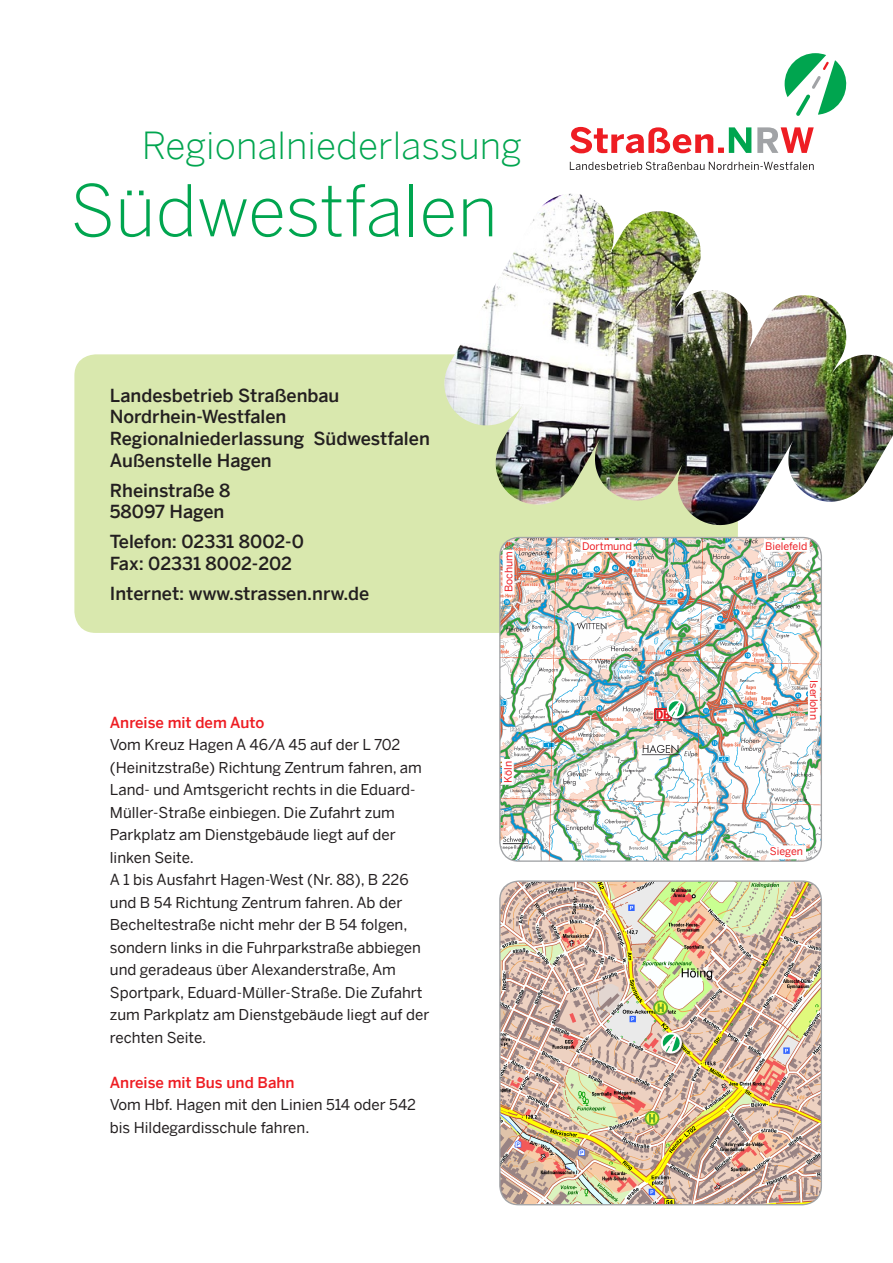
<style>
.page{position:relative;width:893px;height:1263px;background:#fff}
.page>*{position:absolute;margin:0;border:0;box-sizing:border-box;transform-origin:0 0}
.t1{font:300 70.5px "Benton Sans";color:#00a54f}
.t2{font:300 37.35px "Benton Sans";color:#00a54f}
.t3{font:500 18px/21.6px "Benton Sans";color:#231f20}
.t4{font:15px/22.5px "Benton Sans";color:#231f20}
.t5{font:500 15px "Benton Sans";color:#ee1d23}
.t6{font:10.5px "Benton Sans";color:#ed1d23}
</style>
<div class="page">
<div style="left:74px;top:354px;width:664px;height:279px;background:#d9e8ae;border-radius:21px"></div>
<img style="left:500px;top:537px;width:321px;height:324px">
<div style="left:499px;top:537px;width:323px;height:325px;border:1px solid #a1a3a6;border-radius:19px"></div>
<img style="left:500px;top:881px;width:321px;height:324px">
<div style="left:499px;top:880px;width:323px;height:325px;border:1px solid #a1a3a6;border-radius:19px"></div>
<div style="left:581px;top:541px;width:52px;height:10px;background:#fff"></div>
<div style="left:580px;top:540px;width:54px;height:12px;border:2px solid #fff"></div>
<div style="left:764px;top:541px;width:45px;height:10px;background:#fff"></div>
<div style="left:764px;top:540px;width:46px;height:12px;border:2px solid #fff"></div>
<div style="left:503px;top:550px;width:11px;height:43px;background:#fff"></div>
<div style="left:503px;top:760px;width:10px;height:24px;background:#fff"></div>
<div style="left:502px;top:759px;width:12px;height:26px;border:2px solid #fff"></div>
<div style="left:769px;top:846px;width:36px;height:13px;background:#fff"></div>
<div style="left:768px;top:845px;width:38px;height:14px;border:2px solid #fff"></div>
<div style="left:809px;top:680px;width:10px;height:41px;background:#fff"></div>
<img style="left:655px;top:709px;width:11px;height:12px">
<svg style="left:654px;top:1001px;width:13px;height:13px"></svg>
<div style="left:653px;top:1000px;width:15px;height:15px;border:1px solid #64b029;border-radius:50%"></div>
<div style="left:656px;top:1003px;width:10px;height:10px;background:#bdde33;border-radius:50%"></div>
<div style="left:655px;top:1002px;width:11px;height:11px;border:1px solid #f8fc3b;border-radius:50%"></div>
<svg style="left:658px;top:1003px;width:6px;height:9px"></svg>
<div style="left:645px;top:1111px;width:14px;height:14px;border:1px solid #64b029;border-radius:50%"></div>
<svg style="left:647px;top:1113px;width:10px;height:10px"></svg>
<div style="left:646px;top:1113px;width:12px;height:11px;border:1px solid #f8fc3b;border-radius:50%"></div>
<svg style="left:649px;top:1114px;width:6px;height:9px"></svg>
<div style="left:666px;top:699px;width:23px;height:23px;background:#231f20;opacity:.75"></div>
<svg style="left:667px;top:699px;width:19px;height:19px"></svg>
<svg style="left:669px;top:701px;width:16px;height:15px"></svg>
<div style="left:660px;top:1032px;width:25px;height:25px;background:#231f20;opacity:.75"></div>
<svg style="left:661px;top:1032px;width:21px;height:21px"></svg>
<svg style="left:663px;top:1034px;width:18px;height:18px"></svg>
<svg style="left:570px;top:162px;width:244px;height:8px"></svg>
<svg style="left:570px;top:127px;width:244px;height:26px"></svg>
<svg style="left:785px;top:53px;width:62px;height:63px"></svg>
<img style="left:443px;top:194px;width:450px;height:332px">
<h2 class="t2" style="left:142px;top:123px;width:382px">Regionalniederlassung</h2>
<h1 class="t1" style="left:70px;top:169px;width:429px">Südwestfalen</h1>
<p class="t3" style="left:110px;top:384px;width:322px">Landesbetrieb Straßenbau<br>Nordrhein-Westfalen<br>Regionalniederlassung Südwestfalen<br>Außenstelle Hagen</p>
<p class="t3" style="left:110px;top:479px;width:122px">Rheinstraße 8<br>58097 Hagen</p>
<p class="t3" style="left:110px;top:531px;width:196px">Telefon: 02331 8002-0<br>Fax: 02331 8002-202</p>
<p class="t3" style="left:110px;top:583px;width:261px">Internet: www.strassen.nrw.de</p>
<p class="t5" style="left:110px;top:713px;width:156px">Anreise mit dem Auto</p>
<p class="t4" style="left:110px;top:733px;width:321px">Vom Kreuz Hagen A 46/A 45 auf der L 702 (Heinitzstraße) Richtung Zentrum fahren, am Land- und Amtsgericht rechts in die Eduard-Müller-Straße einbiegen. Die Zufahrt zum Parkplatz am Dienstgebäude liegt auf der linken Seite.<br>A 1 bis Ausfahrt Hagen-West (Nr. 88), B 226 und B 54 Richtung Zentrum fahren. Ab der Becheltestraße nicht mehr der B 54 folgen, sondern links in die Fuhrparkstraße abbiegen und geradeaus über Alexanderstraße, Am Sportpark, Eduard-Müller-Straße. Die Zufahrt zum Parkplatz am Dienstgebäude liegt auf der rechten Seite.</p>
<p class="t5" style="left:110px;top:1073px;width:186px">Anreise mit Bus und Bahn</p>
<p class="t4" style="left:110px;top:1093px;width:308px">Vom Hbf. Hagen mit den Linien 514 oder 542 bis Hildegardisschule fahren.</p>
<p class="t6" style="left:502px;top:592px;width:42px;rotate:-90deg">Bochum</p>
<p class="t6" style="left:502px;top:783px;width:24px;rotate:-90deg">Köln</p>
<p class="t6" style="left:582px;top:540px;width:51px">Dortmund</p>
<p class="t6" style="left:765px;top:540px;width:44px">Bielefeld</p>
<p class="t6" style="left:820px;top:680px;width:41px;rotate:90deg">Iserlohn</p>
<p class="t6" style="left:770px;top:845px;width:35px">Siegen</p>
</div>
